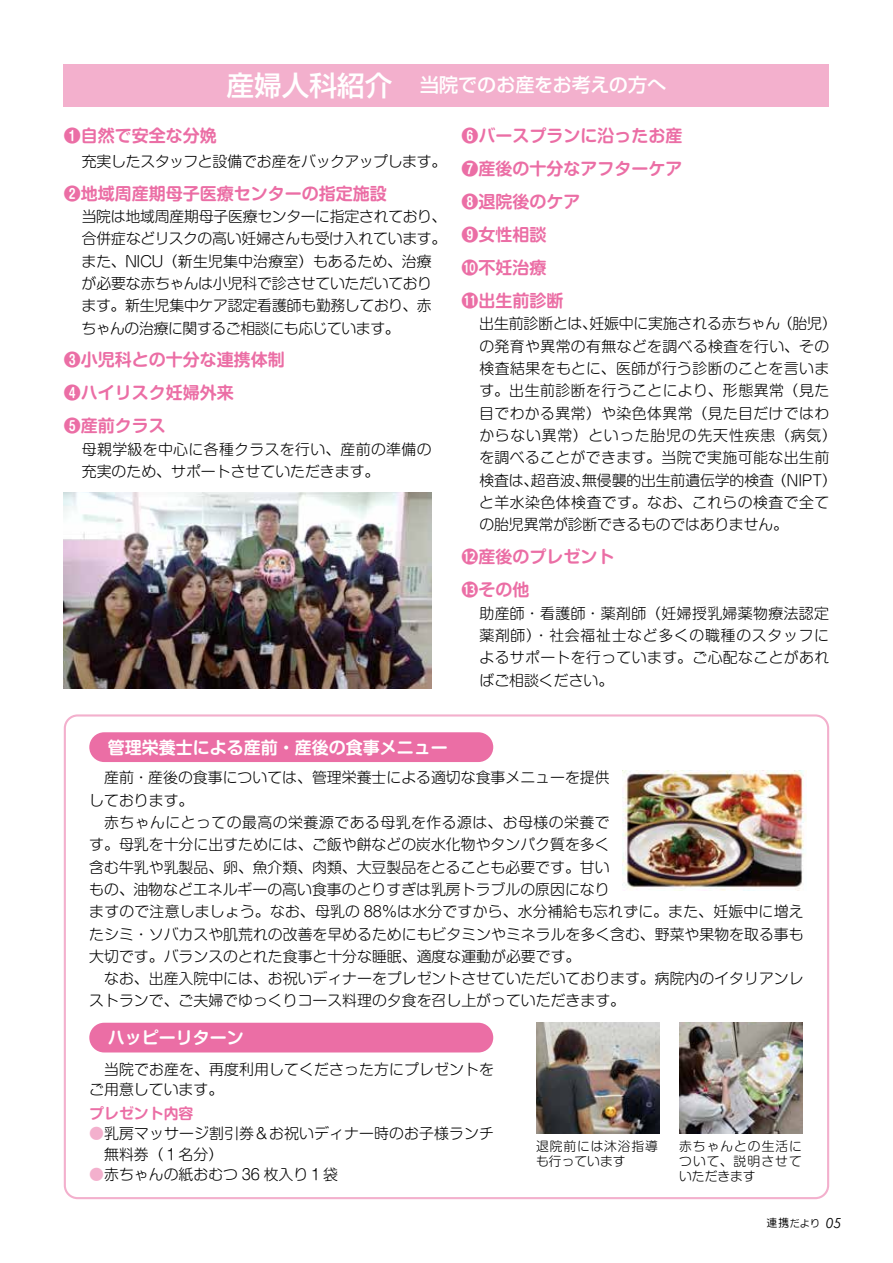
<style>
.page{position:relative;width:893px;height:1263px;background:#fff}
.page>*{position:absolute;margin:0;border:0;box-sizing:border-box;transform-origin:0 0}
.t1{font:500 19.2px "Shin Go Pro";letter-spacing:-.01em;color:#fff}
.t2{font:700 16.95px/33px "Shin M Go Pro De";color:#eb6ea5}
.t3{font:700 16.95px "Shin M Go Pro De";color:#fff}
.t4{font:300 14.85px/22.4px "Shin M Go Pro";color:#000}
.t5{font:300 14.85px/22.4px "Shin M Go Pro";letter-spacing:.025em;color:#000}
.t6{font:300 14.85px/22.4px "Shin M Go Pro";letter-spacing:-.02em;color:#000}
.t7{font:700 14.85px "Shin M Go Pro De";color:#eb6ea5}
.t8{font:300 12.75px/14.9px "Shin M Go Pro";letter-spacing:.065em;color:#000;text-align:justify}
.t9{font:10.65px "DFPOP Mix Std W3";color:#000}
.s1{font-size:27.6px}
.s2{font-family:"UD Shin M Go Pr 6 N De"}
.s3{color:#f3b0cd}
.s4{font-size:11.7px}
.s5{font-family:"Century Gothic";font-style:italic;font-size:13.8px}
</style>
<div class="page">
<div style="left:64px;top:64px;width:765px;height:42px;background:#f3b0cd"></div>
<img style="left:536px;top:1023px;width:123px;height:110px">
<img style="left:679px;top:1023px;width:123px;height:110px">
<img style="left:622px;top:770px;width:185px;height:121px">
<img style="left:64px;top:493px;width:368px;height:195px">
<div style="left:89px;top:1023px;width:404px;height:29px;background:#eb6ea5;border-radius:15px"></div>
<div style="left:89px;top:732px;width:404px;height:30px;background:#eb6ea5;border-radius:15px"></div>
<p class="t1" style="left:227px;top:69px;width:441px"><span class="s1">産婦人科紹介　</span>当院でのお産をお考えの方へ</p>
<p class="t2" style="left:64px;top:117px;width:155px">❶自然で安全な分娩</p>
<p class="t6" style="left:82px;top:148px;width:366px">充実したスタッフと設備でお産をバックアップします。</p>
<p class="t2" style="left:64px;top:175px;width:325px">❷地域周産期母子医療センターの指定施設</p>
<p class="t6" style="left:82px;top:204px;width:366px">当院は地域周産期母子医療センターに指定されており、合併症などリスクの高い妊婦さんも受け入れています。また、NICU（新生児集中治療室）もあるため、治療が必要な赤ちゃんは小児科で診させていただいております。新生児集中ケア認定看護師も勤務しており、赤ちゃんの治療に関するご相談にも応じています。</p>
<p class="t2" style="left:64px;top:341px;width:223px">❸小児科との十分な連携体制<br>❹ハイリスク妊婦外来<br>❺産前クラス</p>
<p class="t5" style="left:82px;top:436px;width:351px">母親学級を中心に各種クラスを行い、産前の準備の充実のため、サポートさせていただきます。</p>
<p class="t2" style="left:461px;top:117px;width:223px">❻バースプランに沿ったお産<br>❼産後の十分なアフターケア<br>❽退院後のケア<br>❾女性相談<br><span class="s2">❿</span>不妊治療<br><span class="s2">⓫</span>出生前診断</p>
<p class="t5" style="left:479px;top:311px;width:359px">出生前診断とは、妊娠中に実施される赤ちゃん（胎児）の発育や異常の有無などを調べる検査を行い、その検査結果をもとに、医師が行う診断のことを言います。出生前診断を行うことにより、形態異常（見た目でわかる異常）や染色体異常（見た目だけではわからない異常）といった胎児の先天性疾患（病気）を調べることができます。当院で実施可能な出生前検査は、超音波、無侵襲的出生前遺伝学的検査（NIPT）と羊水染色体検査です。なお、これらの検査で全ての胎児異常が診断できるものではありません。</p>
<p class="t2" style="left:461px;top:538px;width:155px"><span class="s2">⓬</span>産後のプレゼント<span class="s2">⓭</span>その他</p>
<p class="t4" style="left:479px;top:600px;width:351px;text-align:justify">助産師・看護師・薬剤師（妊婦授乳婦薬物療法認定薬剤師）・社会福祉士など多くの職種のスタッフによるサポートを行っています。ご心配なことがあればご相談ください。</p>
<p class="t3" style="left:108px;top:733px;width:342px">管理栄養士による産前・産後の食事メニュー</p>
<p class="t4" style="left:89px;top:765px;width:522px;text-indent:15px">産前・産後の食事については、管理栄養士による適切な食事メニューを提供しております。</p>
<p class="t4" style="left:89px;top:809px;width:716px;text-indent:15px">赤ちゃんにとっての最高の栄養源である母乳を作る源は、お母様の栄養で<br>す。母乳を十分に出すためには、ご飯や餅などの炭水化物やタンパク質を多く<br>含む牛乳や乳製品、卵、魚介類、肉類、大豆製品をとることも必要です。甘い<br>もの、油物などエネルギーの高い食事のとりすぎは乳房トラブルの原因になり<br>ますので注意しましょう。なお、母乳の 88％は水分ですから、水分補給も忘れずに。また、妊娠中に増えたシミ・ソバカスや肌荒れの改善を早めるためにもビタミンやミネラルを多く含む、野菜や果物を取る事も大切です。バランスのとれた食事と十分な睡眠、適度な運動が必要です。</p>
<p class="t4" style="left:89px;top:966px;width:716px;text-indent:15px">なお、出産入院中には、お祝いディナーをプレゼントさせていただいております。病院内のイタリアンレストランで、ご夫婦でゆっくりコース料理の夕食を召し上がっていただきます。</p>
<p class="t3" style="left:108px;top:1024px;width:138px">ハッピーリターン</p>
<p class="t4" style="left:89px;top:1057px;width:406px;line-height:20.2px">　当院でお産を、再度利用してくださった方にプレゼントをご用意しています。</p>
<p class="t7" style="left:89px;top:1101px;width:106px">プレゼント内容</p>
<p class="t4" style="left:104px;top:1122px;width:391px;line-height:20.2px;text-indent:-15px"><span class="s3">●</span>乳房マッサージ割引券＆お祝いディナー時のお子様ランチ無料券（１名分）</p>
<p class="t4" style="left:89px;top:1161px;width:250px"><span class="s3">●</span>赤ちゃんの紙おむつ 36 枚入り１袋</p>
<p class="t8" style="left:536px;top:1138px;width:123px">退院前には沐浴指導も行っています</p>
<p class="t8" style="left:679px;top:1138px;width:124px">赤ちゃんとの生活について、説明させていただきます</p>
<p class="t9" style="left:766px;top:1217px;width:77px"><span class="s4">連携</span>だより <span class="s5">05</span></p>
</div>
